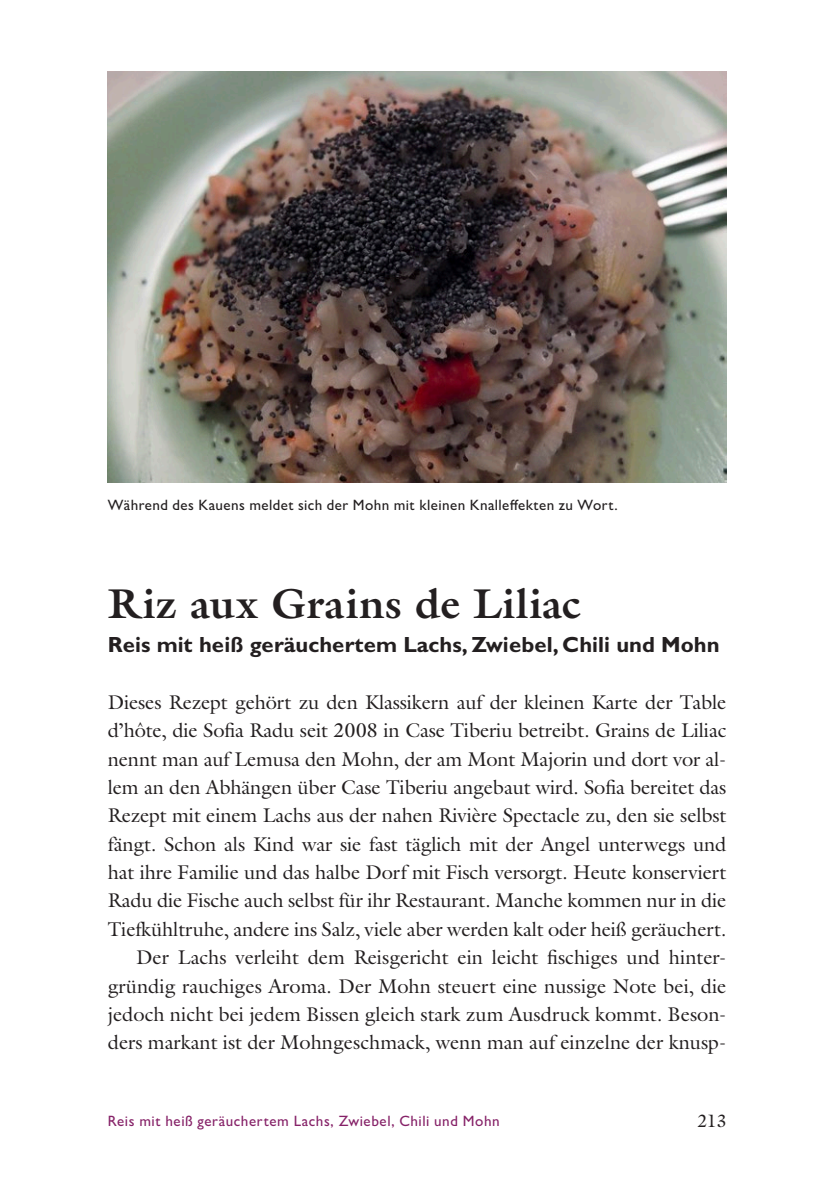
<style>
.page{position:relative;width:840px;height:1191px;background:#fff}
.page>*{position:absolute;margin:0;border:0;box-sizing:border-box;transform-origin:0 0}
.Titel{font:700 42px "Galliard Pro";letter-spacing:.015em;color:#231f20}
.Vorspann_-_11_Bold{font:700 22px "Gill Sans MT Pro";color:#231f20}
.Lauftext_stumpf{font:20px/28.4px "Galliard Pro";letter-spacing:-.005em;color:#231f20;text-align:justify}
.Lauftext{font:20px/28.4px "Galliard Pro";color:#231f20;text-align:justify}
.t1{font:18px "Galliard Pro";color:#231f20}
.Bildlegende{font:500 15px "Gill Sans Nova";letter-spacing:.03em;color:#231f20}
.t2{font:500 15px "Gill Sans Nova";letter-spacing:.035em;color:#862268}
</style>
<div class="page">
<img style="left:108px;top:71px;width:618px;height:411px">
<p class="Bildlegende" style="left:108px;top:496px;width:511px">Während des Kauens meldet sich der Mohn mit kleinen Knalleffekten zu Wort.</p>
<p class="Titel" style="left:108px;top:576px;width:474px">Riz aux Grains de Liliac</p>
<p class="Vorspann_-_11_Bold" style="left:108px;top:631px;width:613px">Reis mit heiß geräuchertem Lachs, Zwiebel, Chili und Mohn</p>
<p class="Lauftext_stumpf" style="left:108px;top:687px;width:619px">Dieses Rezept gehört zu den Klassikern auf der kleinen Karte der Table d’hôte, die Sofia Radu seit 2008 in Case Tiberiu betreibt. Grains de Liliac nennt man auf Lemusa den Mohn, der am Mont Majorin und dort vor al&shy;lem an den Abhängen über Case Tiberiu angebaut wird. Sofia bereitet das Rezept mit einem Lachs aus der nahen Rivière Spectacle zu, den sie selbst fängt. Schon als Kind war sie fast täglich mit der Angel unterwegs und hat ihre Familie und das halbe Dorf mit Fisch versorgt. Heute konserviert Radu die Fische auch selbst für ihr Restaurant. Manche kommen nur in die Tiefkühltruhe, andere ins Salz, viele aber werden kalt oder heiß geräuchert.</p>
<p class="Lauftext" style="left:108px;top:942px;width:619px;text-indent:28px">Der Lachs verleiht dem Reisgericht ein leicht fischiges und hinter&shy;gründig rauchiges Aroma. Der Mohn steuert eine nussige Note bei, die jedoch nicht bei jedem Bissen gleich stark zum Ausdruck kommt. Beson&shy;ders markant ist der Mohngeschmack, wenn man auf einzelne der knusp-</p>
<p class="t2" style="left:108px;top:1111px;width:393px">Reis mit heiß geräuchertem Lachs, Zwiebel, Chili und Mohn</p>
<p class="t1" style="left:697px;top:1108px;width:31px">213</p>
</div>
